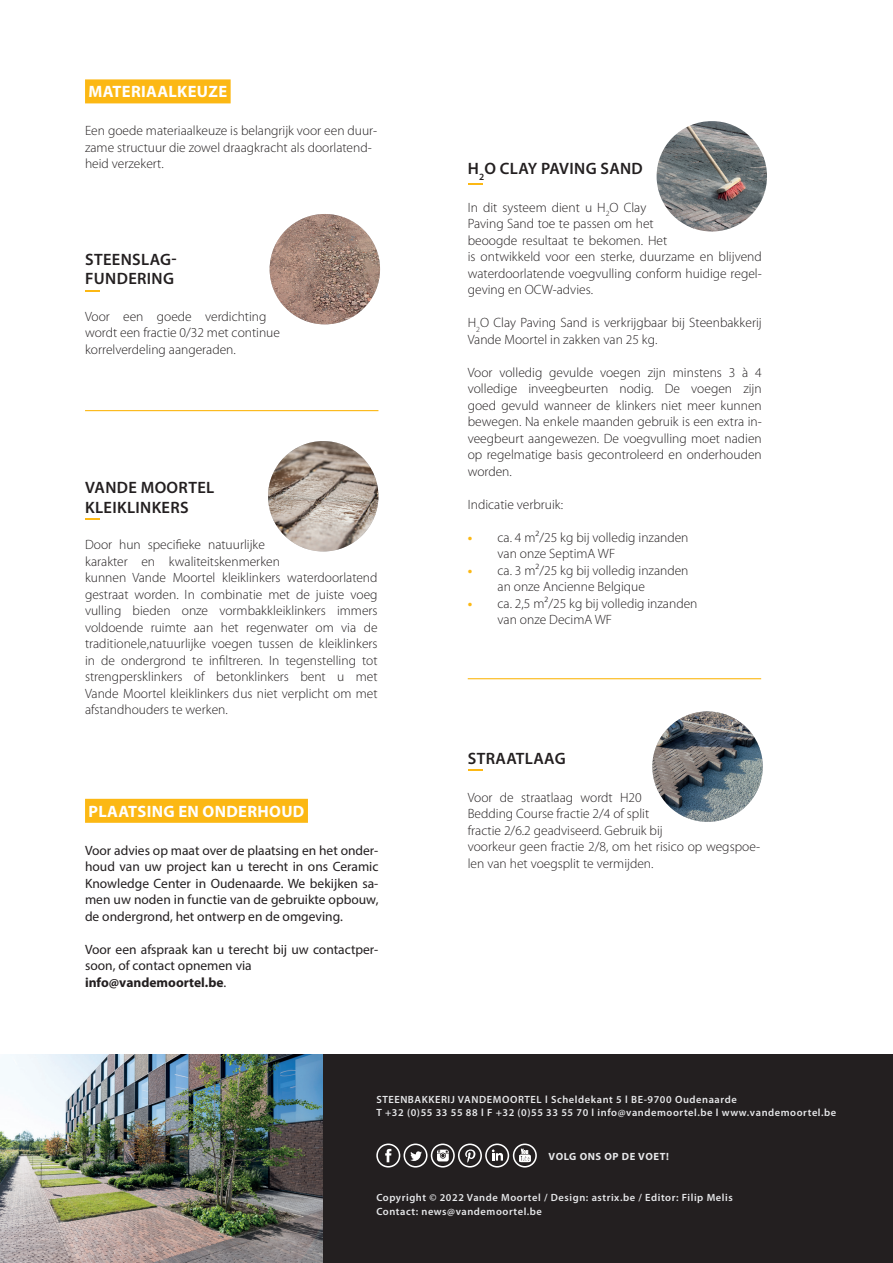
<style>
.page{position:relative;width:893px;height:1263px;background:#fff}
.page>*{position:absolute;margin:0;border:0;box-sizing:border-box;transform-origin:0 0}
.t1{font:600 16.5px/19.8px "Myriad Pro";letter-spacing:.02em;color:#231f20}
.t2{font:700 16.5px "Myriad Pro";letter-spacing:.02em;color:#fff}
.t3{font:300 13.5px/16.5px "Myriad Pro";color:#231f20}
.t4{font:13.5px/16.5px "Myriad Pro";color:#231f20;text-align:justify}
.t5{font:600 10.5px/13.5px "Myriad Pro";letter-spacing:.055em;color:#e6e7e9}
.t6{font:700 10.5px "Myriad Pro";letter-spacing:.055em;color:#e6e7e9}
.s1{font-weight:700}
.s2{font-weight:700;color:#fcb814}
</style>
<div class="page">
<div style="left:85px;top:79px;width:146px;height:24px;background:#fcb814"></div>
<img style="left:657px;top:121px;width:110px;height:110px;border-radius:55px">
<img style="left:268px;top:441px;width:110px;height:110px;border-radius:55px">
<svg style="left:85px;top:518px;width:15px;height:2px"></svg>
<img style="left:652px;top:711px;width:111px;height:111px;border-radius:55px">
<svg style="left:468px;top:769px;width:15px;height:2px"></svg>
<svg style="left:468px;top:183px;width:15px;height:2px"></svg>
<img style="left:270px;top:214px;width:110px;height:110px;border-radius:55px">
<svg style="left:85px;top:290px;width:15px;height:2px"></svg>
<hr style="left:85px;top:410px;width:293px;height:1px;background:#fcb814">
<hr style="left:468px;top:678px;width:293px;height:1px;background:#fcb814">
<img style="left:0;top:1054px;width:323px;height:209px">
<div style="left:323px;top:1054px;width:570px;height:209px;background:#231f20"></div>
<svg style="left:376px;top:1143px;width:161px;height:24px"></svg>
<div style="left:85px;top:799px;width:223px;height:24px;background:#fcb814"></div>
<p class="t2" style="left:89px;top:81px;width:140px">MATERIAALKEUZE</p>
<p class="t3" style="left:85px;top:122px;width:294px">Een goede materiaalkeuze is belangrijk voor een duur&shy;zame structuur die zowel draagkracht als doorlatend&shy;heid verzekert.</p>
<p class="t1" style="left:85px;top:249px;width:93px">STEENSLAG-<br>FUNDERING</p>
<p class="t3" style="left:85px;top:308px;width:196px">Voor een goede verdichting wordt een fractie 0/32 met continue korrelverdeling aangeraden.</p>
<p class="t1" style="left:85px;top:477px;width:131px">VANDE MOORTEL<br>KLEIKLINKERS</p>
<p class="t3" style="left:85px;top:536px;width:294px">Door hun specifieke natuurlijke<br>karakter en kwaliteitskenmerken<br>kunnen Vande Moortel kleiklinkers waterdoorlatend gestraat worden. In combinatie met de juiste voeg vulling bieden onze vormbakkleiklinkers immers voldoende ruimte aan het regenwater om via de traditionele,natuurlijke voegen tussen de kleiklinkers in de ondergrond te infiltreren. In tegenstelling tot strengpersklinkers of betonklinkers bent u met Vande Moortel kleiklinkers dus niet verplicht om met afstandhouders te werken.</p>
<p class="t2" style="left:89px;top:800px;width:217px">PLAATSING EN ONDERHOUD</p>
<p class="t4" style="left:85px;top:841px;width:295px">Voor advies op maat over de plaatsing en het onder&shy;houd van uw project kan u terecht in ons Ceramic Knowledge Center in Oudenaarde. We bekijken sa&shy;men uw noden in functie van de gebruikte opbouw, de ondergrond, het ontwerp en de omgeving.</p>
<p class="t4" style="left:85px;top:940px;width:295px;text-align:left">Voor een afspraak kan u terecht bij uw contactper&shy;soon, of contact opnemen via <span class="s1">info@vandemoortel.be</span>.</p>
<p class="t1" style="left:468px;top:158px;width:176px">H<sub>2</sub>O CLAY PAVING SAND</p>
<p class="t3" style="left:468px;top:199px;width:296px">In dit systeem dient u H<sub>2</sub>O Clay<br>Paving Sand toe te passen om het<br>beoogde resultaat te bekomen. Het<br>is ontwikkeld voor een sterke, duurzame en blijvend waterdoorlatende voegvulling conform huidige regel&shy;geving en OCW-advies.</p>
<p class="t3" style="left:468px;top:314px;width:296px">H<sub>2</sub>O Clay Paving Sand is verkrijgbaar bij Steenbakkerij<br>Vande Moortel in zakken van 25 kg.</p>
<p class="t3" style="left:468px;top:364px;width:296px;text-align:justify">Voor volledig gevulde voegen zijn minstens 3 à 4 volledige inveegbeurten nodig. De voegen zijn goed gevuld wanneer de klinkers niet meer kunnen bewegen. Na enkele maanden gebruik is een extra in&shy;veegbeurt aangewezen. De voegvulling moet nadien op regelmatige basis gecontroleerd en onderhouden worden.</p>
<p class="t3" style="left:468px;top:496px;width:97px">Indicatie verbruik:</p>
<p class="t3" style="left:497px;top:529px;width:192px;text-indent:-30px"><span class="s2">•</span> ca. 4 m²/25 kg bij volledig inzanden van onze SeptimA WF</p>
<p class="t3" style="left:497px;top:562px;width:192px;text-indent:-30px"><span class="s2">•</span> ca. 3 m²/25 kg bij volledig inzanden an onze Ancienne Belgique</p>
<p class="t3" style="left:497px;top:595px;width:201px;text-indent:-30px"><span class="s2">•</span> ca. 2,5 m²/25 kg bij volledig inzanden van onze DecimA WF</p>
<p class="t1" style="left:468px;top:748px;width:99px">STRAATLAAG</p>
<p class="t3" style="left:468px;top:789px;width:294px">Voor de straatlaag wordt H20<br>Bedding Course fractie 2/4 of split<br>fractie 2/6.2 geadviseerd. Gebruik bij<br>voorkeur geen fractie 2/8, om het risico op wegspoe&shy;len van het voegsplit te vermijden.</p>
<p class="t5" style="left:376px;top:1093px;width:461px;line-height:12.6px">STEENBAKKERIJ VANDEMOORTEL l Scheldekant 5 l BE-9700 Oudenaarde<br>T +32 (0)55 33 55 88 l F +32 (0)55 33 55 70 l info@vandemoortel.be l www.vandemoortel.be</p>
<p class="t6" style="left:548px;top:1149px;width:122px">VOLG ONS OP DE VOET!</p>
<p class="t5" style="left:376px;top:1191px;width:358px">Copyright © 2022 Vande Moortel / Design: astrix.be / Editor: Filip Melis<br>Contact: news@vandemoortel.be</p>
</div>
